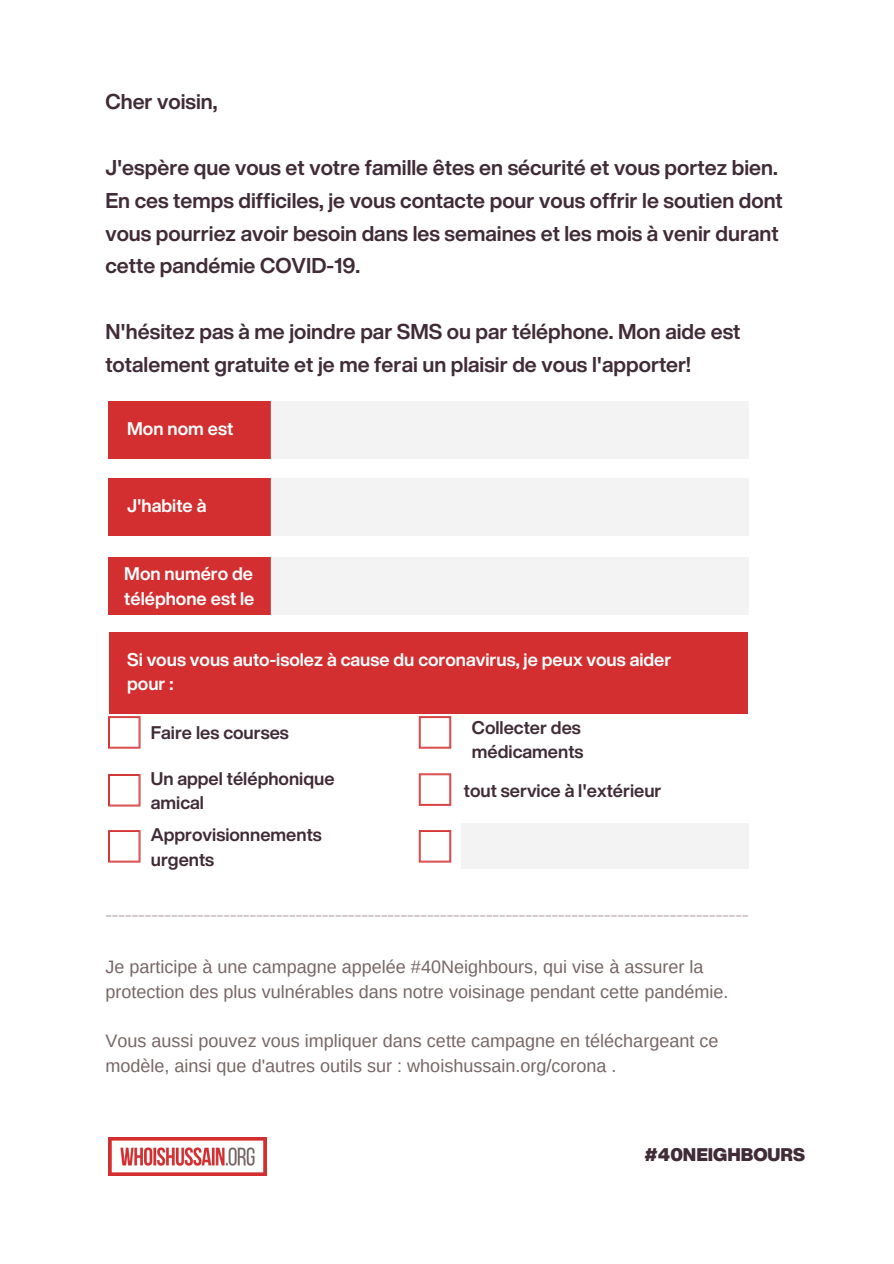
<style>
.page{position:relative;width:894px;height:1264px;background:#fff}
.page>*{position:absolute;margin:0;border:0;box-sizing:border-box;transform-origin:0 0}
.t1{font:700 21.15px/32.8px "Helvetica Now Display";color:#402b36}
.t2{font:18px/24.8px "Arimo";color:#786666}
.t3{font:700 18px/24.8px "Helvetica Now Display";color:#402b36}
.t4{font:700 18px/24.8px "Helvetica Now Display";color:#fff}
.t5{font:700 18px "Helvetica Now Display";color:#d0c9c9}
.t6{font:900 18px "Helvetica Now Display";color:#402b36}
</style>
<div class="page">
<div style="left:108px;top:402px;width:162px;height:57px;background:#d32f30"></div>
<div style="left:270px;top:402px;width:479px;height:57px;background:#f4f3f3"></div>
<div style="left:108px;top:478px;width:162px;height:57px;background:#d32f30"></div>
<div style="left:270px;top:478px;width:479px;height:57px;background:#f4f3f3"></div>
<div style="left:108px;top:557px;width:162px;height:57px;background:#d32f30"></div>
<div style="left:270px;top:557px;width:479px;height:57px;background:#f4f3f3"></div>
<div style="left:109px;top:632px;width:638px;height:82px;background:#d32f30"></div>
<svg style="left:108px;top:716px;width:32px;height:32px"></svg>
<svg style="left:108px;top:830px;width:32px;height:32px"></svg>
<svg style="left:418px;top:716px;width:33px;height:32px"></svg>
<svg style="left:108px;top:774px;width:32px;height:32px"></svg>
<svg style="left:418px;top:773px;width:33px;height:32px"></svg>
<img style="left:108px;top:1137px;width:159px;height:38px">
<svg style="left:418px;top:830px;width:33px;height:32px"></svg>
<div style="left:461px;top:823px;width:288px;height:46px;background:#f4f3f3"></div>
<p class="t1" style="left:105px;top:85px;width:114px">Cher voisin,</p>
<p class="t1" style="left:105px;top:151px;width:678px">J'espère que vous et votre famille êtes en sécurité et vous portez bien.<br>En ces temps difficiles, je vous contacte pour vous offrir le soutien dont vous pourriez avoir besoin dans les semaines et les mois à venir durant cette pandémie COVID-19.</p>
<p class="t1" style="left:105px;top:314px;width:636px">N'hésitez pas à me joindre par SMS ou par téléphone. Mon aide est totalement gratuite et je me ferai un plaisir de vous l'apporter!</p>
<p class="t4" style="left:127px;top:416px;width:107px">Mon nom est</p>
<p class="t4" style="left:127px;top:493px;width:81px">J'habite à</p>
<p class="t4" style="left:124px;top:561px;width:132px">Mon numéro de téléphone est le</p>
<p class="t4" style="left:127px;top:646px;width:545px">Si vous vous auto-isolez à cause du coronavirus, je peux vous aider pour :</p>
<p class="t3" style="left:151px;top:720px;width:139px">Faire les courses</p>
<p class="t3" style="left:151px;top:765px;width:185px">Un appel téléphonique amical</p>
<p class="t3" style="left:151px;top:821px;width:172px">Approvisionnements urgents</p>
<p class="t3" style="left:472px;top:714px;width:113px">Collecter des médicaments</p>
<p class="t3" style="left:464px;top:777px;width:199px">tout service à l'extérieur</p>
<p class="t5" style="left:105px;top:901px;width:644px">--------------------------------------------------------------------------------------------------</p>
<p class="t2" style="left:105px;top:954px;width:624px">Je participe à une campagne appelée #40Neighbours, qui vise à assurer la protection des plus vulnérables dans notre voisinage pendant cette pandémie.</p>
<p class="t2" style="left:105px;top:1028px;width:614px">Vous aussi pouvez vous impliquer dans cette campagne en téléchargeant ce modèle, ainsi que d'autres outils sur : whoishussain.org/corona .</p>
<p class="t6" style="left:644px;top:1141px;width:162px">#40NEIGHBOURS</p>
</div>
